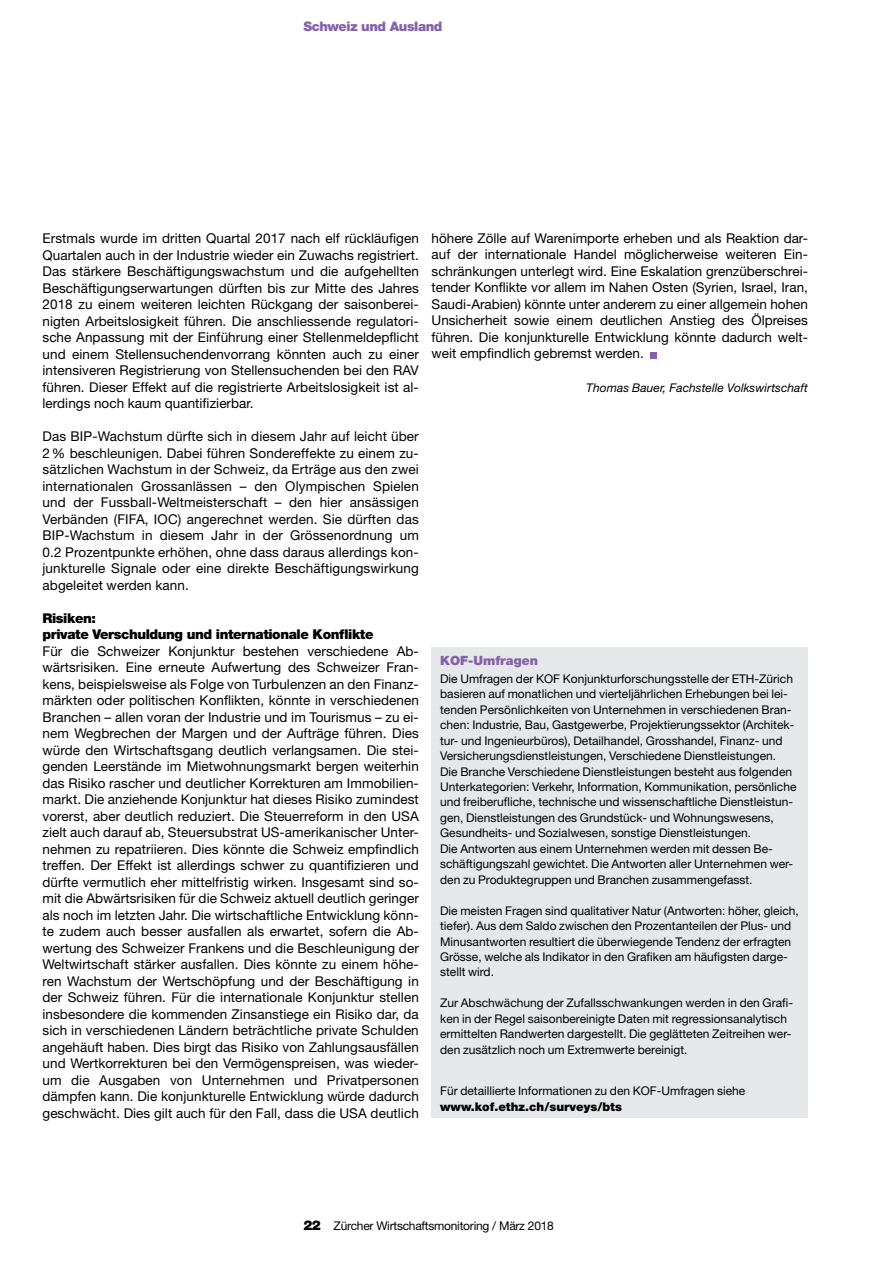
<style>
.page{position:relative;width:893px;height:1263px;background:#fff}
.page>*{position:absolute;margin:0;border:0;box-sizing:border-box;transform-origin:0 0}
.t1{font:13.5px/16.5px "Helvetica Neue LT Std";letter-spacing:.005em;color:#000;text-align:justify}
.t2{font:900 13.5px/16.5px "Helvetica Neue LT Std";letter-spacing:-.03em;color:#000}
.t3{font:900 13.2px "Helvetica Neue LT Std";letter-spacing:-.03em;color:#8362aa}
.t4{font:900 12.75px "Helvetica Neue LT Std";color:#8362aa}
.t5{font:12px/15.5px "Helvetica Neue LT Std";color:#000}
.t6{font:12px "Helvetica Neue LT Std";letter-spacing:-.02em;color:#000}
.t7{font:italic 12px "Helvetica Neue LT Std";letter-spacing:.005em;color:#000}
.t8{font:900 12px "Helvetica Neue LT Std";color:#000}
.s1{font-weight:900;font-size:13.5px}
</style>
<div class="page">
<div style="left:651px;top:352px;width:6px;height:7px;background:#8362aa"></div>
<div style="left:432px;top:647px;width:376px;height:471px;background:#e6e7e8"></div>
<p class="t3" style="left:303px;top:18px;width:141px">Schweiz und Ausland</p>
<p class="t1" style="left:43px;top:230px;width:378px">Erstmals wurde im dritten Quartal 2017 nach elf rückläufigen Quartalen auch in der Industrie wieder ein Zuwachs registriert.<br>Das stärkere Beschäftigungswachstum und die aufgehellten Beschäftigungserwartungen dürften bis zur Mitte des Jahres 2018 zu einem weiteren leichten Rückgang der saisonberei&shy;nigten Arbeitslosigkeit führen. Die anschliessende regulatori&shy;sche Anpassung mit der Einführung einer Stellenmeldepflicht und einem Stellensuchendenvorrang könnten auch zu einer intensiveren Registrierung von Stellensuchenden bei den RAV führen. Dieser Effekt auf die registrierte Arbeitslosigkeit ist al&shy;lerdings noch kaum quantifizierbar.</p>
<p class="t1" style="left:43px;top:428px;width:378px">Das BIP-Wachstum dürfte sich in diesem Jahr auf leicht über 2% beschleunigen. Dabei führen Sondereffekte zu einem zu&shy;sätzlichen Wachstum in der Schweiz, da Erträge aus den zwei internationalen Grossanlässen – den Olympischen Spielen und der Fussball-Weltmeisterschaft – den hier ansässigen Verbänden (FIFA, IOC) angerechnet werden. Sie dürften das BIP-Wachstum in diesem Jahr in der Grössenordnung um 0.2 Prozentpunkte erhöhen, ohne dass daraus allerdings kon&shy;junkturelle Signale oder eine direkte Beschäftigungswirkung abgeleitet werden kann.</p>
<p class="t2" style="left:43px;top:609px;width:332px">Risiken:<br>private Verschuldung und internationale Konflikte</p>
<p class="t1" style="left:43px;top:642px;width:378px">Für die Schweizer Konjunktur bestehen verschiedene Ab&shy;wärtsrisiken. Eine erneute Aufwertung des Schweizer Fran&shy;kens, beispielsweise als Folge von Turbulenzen an den Finanz&shy;märkten oder politischen Konflikten, könnte in verschiedenen Branchen – allen voran der Industrie und im Tourismus – zu ei&shy;nem Wegbrechen der Margen und der Aufträge führen. Dies würde den Wirtschaftsgang deutlich verlangsamen. Die stei&shy;genden Leerstände im Mietwohnungsmarkt bergen weiterhin das Risiko rascher und deutlicher Korrekturen am Immobilien&shy;markt. Die anziehende Konjunktur hat dieses Risiko zumindest vorerst, aber deutlich reduziert. Die Steuerreform in den USA zielt auch darauf ab, Steuersubstrat US-amerikanischer Unter&shy;nehmen zu repatriieren. Dies könnte die Schweiz empfindlich treffen. Der Effekt ist allerdings schwer zu quantifizieren und dürfte vermutlich eher mittelfristig wirken. Insgesamt sind so&shy;mit die Abwärtsrisiken für die Schweiz aktuell deutlich geringer als noch im letzten Jahr. Die wirtschaftliche Entwicklung könn&shy;te zudem auch besser ausfallen als erwartet, sofern die Ab&shy;wertung des Schweizer Frankens und die Beschleunigung der Weltwirtschaft stärker ausfallen. Dies könnte zu einem höhe&shy;ren Wachstum der Wertschöpfung und der Beschäftigung in der Schweiz führen. Für die internationale Konjunktur stellen insbesondere die kommenden Zinsanstiege ein Risiko dar, da sich in verschiedenen Ländern beträchtliche private Schulden angehäuft haben. Dies birgt das Risiko von Zahlungsausfällen und Wertkorrekturen bei den Vermögenspreisen, was wieder&shy;um die Ausgaben von Unternehmen und Privatpersonen dämpfen kann. Die konjunkturelle Entwicklung würde dadurch geschwächt. Dies gilt auch für den Fall, dass die USA deutlich</p>
<p class="t1" style="left:432px;top:230px;width:378px">höhere Zölle auf Warenimporte erheben und als Reaktion dar&shy;auf der internationale Handel möglicherweise weiteren Ein&shy;schränkungen unterlegt wird. Eine Eskalation grenzüberschrei&shy;tender Konflikte vor allem im Nahen Osten (Syrien, Israel, Iran, Saudi-Arabien) könnte unter anderem zu einer allgemein hohen Unsicherheit sowie einem deutlichen Anstieg des Ölpreises führen. Die konjunkturelle Entwicklung könnte dadurch welt&shy;weit empfindlich gebremst werden.</p>
<p class="t7" style="left:586px;top:380px;width:223px">Thomas Bauer, Fachstelle Volkswirtschaft</p>
<p class="t4" style="left:440px;top:653px;width:99px">KOF-Umfragen</p>
<p class="t5" style="left:440px;top:671px;width:358px">Die Umfragen der KOF Konjunkturforschungsstelle der ETH-Zürich basieren auf monatlichen und vierteljährlichen Erhebungen bei lei&shy;tenden Persönlichkeiten von Unternehmen in verschiedenen Bran&shy;chen: Industrie, Bau, Gastgewerbe, Projektierungssektor (Architek&shy;tur- und Ingenieurbüros), Detailhandel, Grosshandel, Finanz- und Versicherungsdienstleistungen, Verschiedene Dienstleistungen.<br>Die Branche Verschiedene Dienstleistungen besteht aus folgenden Unterkategorien: Verkehr, Information, Kommunikation, persönliche und freiberufliche, technische und wissenschaftliche Dienstleistun&shy;gen, Dienstleistungen des Grundstück- und Wohnungswesens, Gesundheits- und Sozialwesen, sonstige Dienstleistungen.<br>Die Antworten aus einem Unternehmen werden mit dessen Be&shy;schäftigungszahl gewichtet. Die Antworten aller Unternehmen wer&shy;den zu Produktegruppen und Branchen zusammengefasst.</p>
<p class="t5" style="left:440px;top:902px;width:360px">Die meisten Fragen sind qualitativer Natur (Antworten: höher, gleich, tiefer). Aus dem Saldo zwischen den Prozentanteilen der Plus- und Minusantworten resultiert die überwiegende Tendenz der erfragten Grösse, welche als Indikator in den Grafiken am häufigsten darge&shy;stellt wird.</p>
<p class="t5" style="left:440px;top:995px;width:354px">Zur Abschwächung der Zufallsschwankungen werden in den Grafi&shy;ken in der Regel saisonbereinigte Daten mit regressionsanalytisch ermittelten Randwerten dargestellt. Die geglätteten Zeitreihen wer&shy;den zusätzlich noch um Extremwerte bereinigt.</p>
<p class="t5" style="left:440px;top:1083px;width:307px">Für detaillierte Informationen zu den KOF-Umfragen siehe</p>
<p class="t8" style="left:440px;top:1099px;width:183px">www.kof.ethz.ch/surveys/bts</p>
<p class="t6" style="left:303px;top:1219px;width:252px"><span class="s1">22</span> Zürcher Wirtschaftsmonitoring / März 2018</p>
</div>
